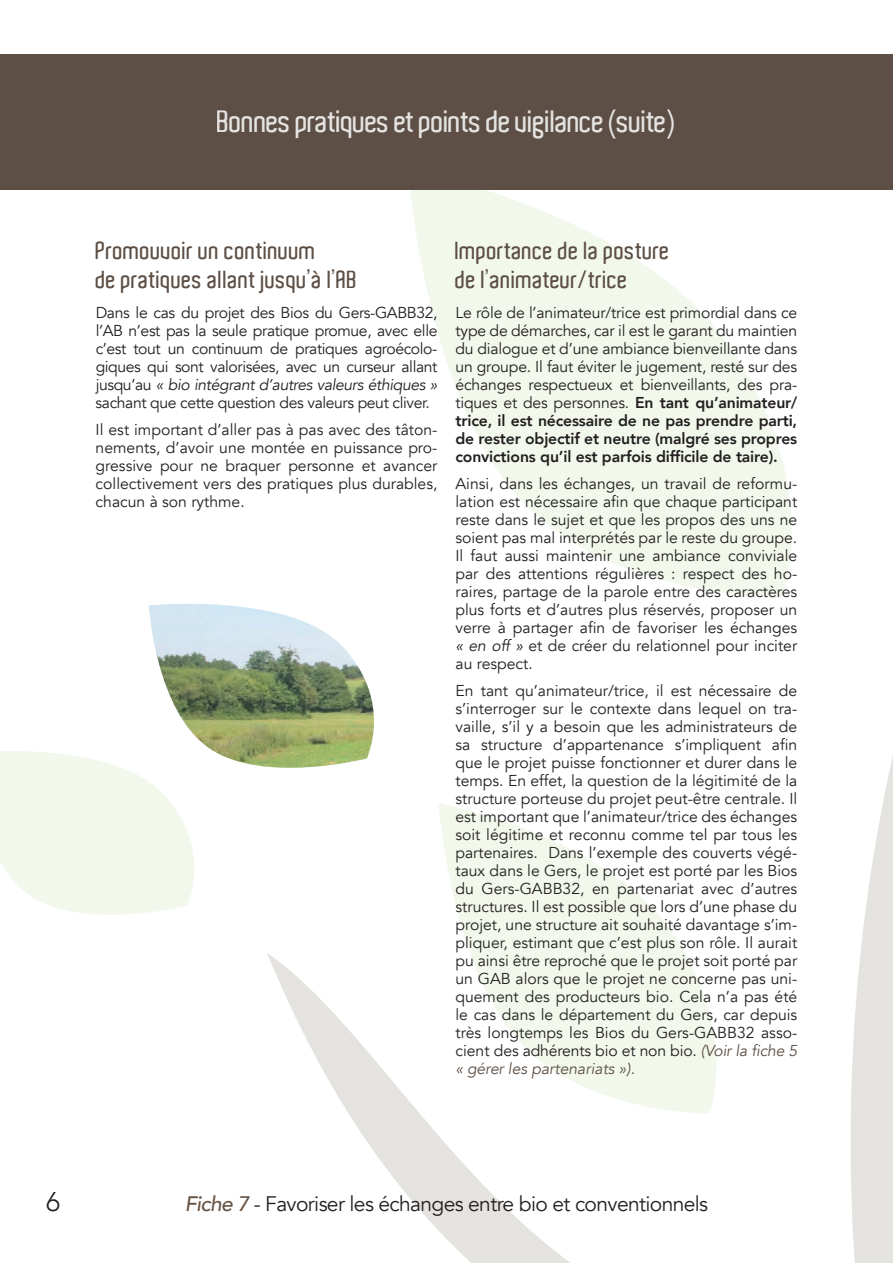
<style>
.page{position:relative;width:893px;height:1263px;background:#fff}
.page>*{position:absolute;margin:0;border:0;box-sizing:border-box;transform-origin:0 0}
.t1{font:600 30px "Aldo";letter-spacing:-.03em;color:#fff}
.Style_de_paragraphe{font:300 27px "Avenir";color:#231f20}
.titres{font:600 24px/28.8px "Aldo";color:#5d4f45}
.TEXTE_FIN{font:21px "Avenir";letter-spacing:-.03em;color:#231f20}
.TEXTE_FIN-2{font:15.75px/18px "Avenir";letter-spacing:-.005em;color:#231f20;text-align:justify}
.s1{font-style:italic}
.s2{font-weight:800}
.s3{font-style:italic;color:#5d4f45}
.s4{font-weight:500;font-style:italic;color:#675547}
</style>
<div class="page">
<svg style="left:824px;top:189px;width:69px;height:1074px"></svg>
<svg style="left:267px;top:953px;width:303px;height:310px"></svg>
<svg style="left:408px;top:189px;width:416px;height:409px;fill:#f2f8ec"></svg>
<svg style="left:439px;top:804px;width:278px;height:311px;fill:#f2f8ec"></svg>
<svg style="left:0;top:751px;width:194px;height:164px;background:#f3f8ee"></svg>
<div style="left:0;top:54px;width:893px;height:135px;background:#5d4f45"></div>
<img style="left:149px;top:604px;width:225px;height:181px">
<h1 class="t1" style="left:217px;top:105px;width:460px">Bonnes pratiques et points de vigilance (suite)</h1>
<p class="titres" style="left:96px;top:236px;width:263px">Promouvoir un continuum<br>de pratiques allant jusqu’à l’AB</p>
<p class="TEXTE_FIN-2" style="left:96px;top:304px;width:343px">Dans le cas du projet des Bios du Gers-GABB32, l’AB n’est pas la seule pratique promue, avec elle c’est tout un continuum de pratiques agroécolo&shy;giques qui sont valorisées, avec un curseur allant jusqu’au <span class="s1">« bio intégrant d’autres valeurs éthiques » </span>sachant que cette question des valeurs peut cliver.</p>
<p class="TEXTE_FIN-2" style="left:96px;top:421px;width:343px">Il est important d’aller pas à pas avec des tâton&shy;nements, d’avoir une montée en puissance pro&shy;gressive pour ne braquer personne et avancer collectivement vers des pratiques plus durables, chacun à son rythme.</p>
<p class="titres" style="left:455px;top:236px;width:216px">Importance de la posture de l’animateur/trice</p>
<p class="TEXTE_FIN-2" style="left:455px;top:304px;width:343px">Le rôle de l’animateur/trice est primordial dans ce type de démarches, car il est le garant du maintien du dialogue et d’une ambiance bienveillante dans un groupe. Il faut éviter le jugement, resté sur des échanges respectueux et bienveillants, des pra&shy;tiques et des personnes. <span class="s2">En tant qu’animateur/ trice, il est nécessaire de ne pas prendre parti, de rester objectif et neutre (malgré ses propres convictions qu’il est parfois difficile de taire).</span></p>
<p class="TEXTE_FIN-2" style="left:455px;top:475px;width:343px">Ainsi, dans les échanges, un travail de reformu&shy;lation est nécessaire afin que chaque participant reste dans le sujet et que les propos des uns ne soient pas mal interprétés par le reste du groupe.<br>Il faut aussi maintenir une ambiance conviviale par des attentions régulières : respect des ho&shy;raires, partage de la parole entre des caractères plus forts et d’autres plus réservés, proposer un verre à partager afin de favoriser les échanges <span class="s1">« en off »</span> et de créer du relationnel pour inciter au respect.</p>
<p class="TEXTE_FIN-2" style="left:455px;top:681px;width:343px">En tant qu’animateur/trice, il est nécessaire de s’interroger sur le contexte dans lequel on tra&shy;vaille, s’il y a besoin que les administrateurs de sa structure d’appartenance s’impliquent afin que le projet puisse fonctionner et durer dans le temps. En effet, la question de la légitimité de la structure porteuse du projet peut-être centrale. Il est important que l’animateur/trice des échanges soit légitime et reconnu comme tel par tous les partenaires. Dans l’exemple des couverts végé&shy;taux dans le Gers, le projet est porté par les Bios du Gers-GABB32, en partenariat avec d’autres structures. Il est possible que lors d’une phase du projet, une structure ait souhaité davantage s’im&shy;pliquer, estimant que c’est plus son rôle. Il aurait pu ainsi être reproché que le projet soit porté par un GAB alors que le projet ne concerne pas uni&shy;quement des producteurs bio. Cela n’a pas été le cas dans le département du Gers, car depuis très longtemps les Bios du Gers-GABB32 asso&shy;cient des adhérents bio et non bio. <span class="s3">(Voir la fiche 5 « gérer les partenariats »).</span></p>
<p class="Style_de_paragraphe" style="left:46px;top:1186px;width:16px">6</p>
<p class="TEXTE_FIN" style="left:185px;top:1192px;width:525px"><span class="s4">Fiche 7</span> - Favoriser les échanges entre bio et conventionnels</p>
</div>
